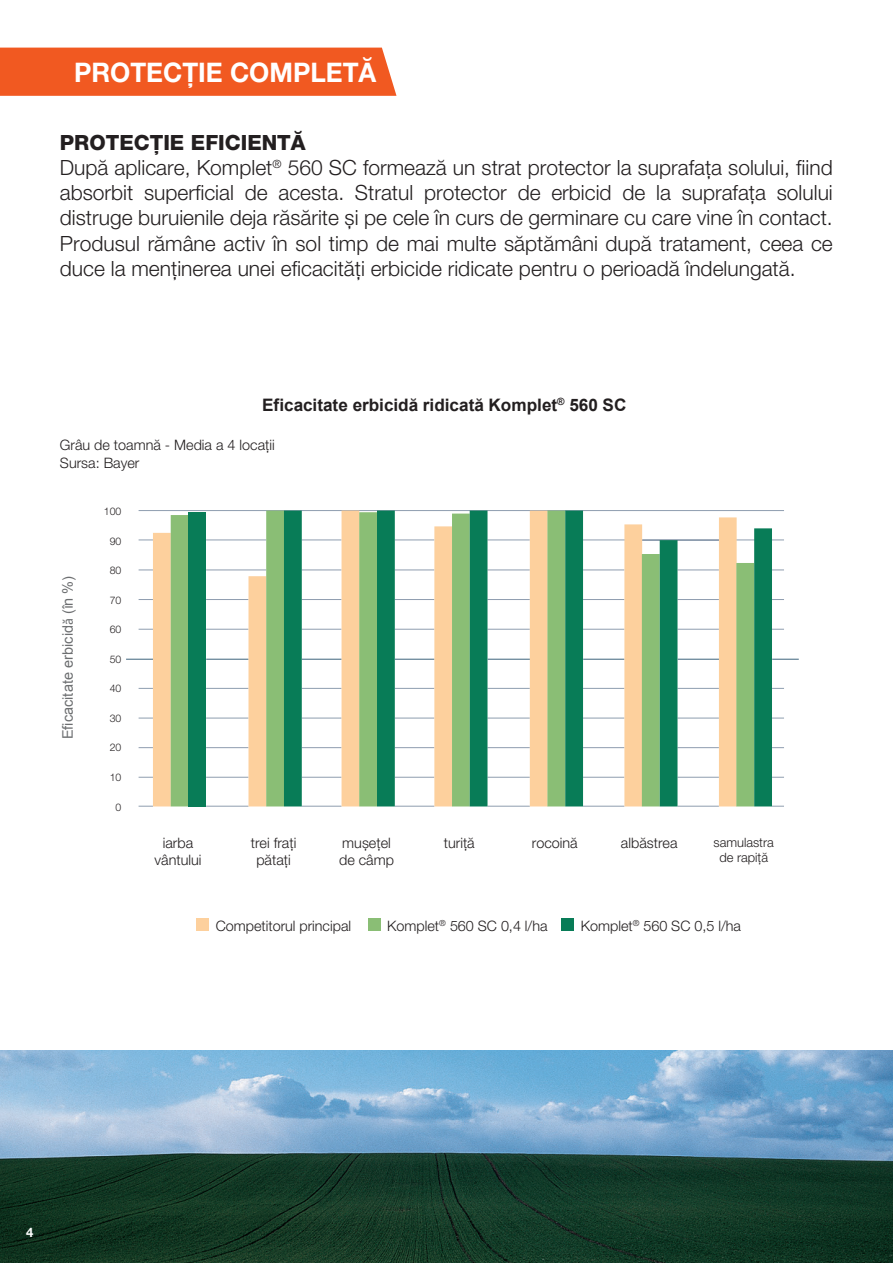
<style>
.page{position:relative;width:893px;height:1263px;background:#fff}
.page>*{position:absolute;margin:0;border:0;box-sizing:border-box;transform-origin:0 0}
.t1{font:700 27px "Helvetica Neue LTW1 G";color:#fff;scale:.96 1}
.t2{font:300 21px/25.2px "Helvetica Neue LTW1 G";color:#231f20}
.t3{font:700 17.1px "Arial";color:#231f20}
.t4{font:14.55px "Arial";color:#6d6f71}
.t5{font:300 14.4px/17.2px "Helvetica Neue LTW1 G";color:#231f20}
.t6{font:700 13.05px "Helvetica Neue LTW1 G";color:#fff}
.t7{font:300 12.9px/15.5px "Helvetica Neue LTW1 G";color:#231f20;text-align:center}
.t8{font:300 10.5px "Helvetica Neue LTW1 G";color:#231f20}
.s1{font-weight:800}
.s2{font-family:"Calibri"}
</style>
<div class="page">
<img style="left:0;top:1051px;width:893px;height:212px">
<svg style="left:772px;top:659px;width:27px;height:1px"></svg>
<svg style="left:126px;top:659px;width:27px;height:1px"></svg>
<hr style="left:583px;top:540px;width:201px;height:1px;background:#8e9daf">
<svg style="left:139px;top:540px;width:14px;height:1px"></svg>
<svg style="left:139px;top:570px;width:14px;height:1px"></svg>
<hr style="left:139px;top:510px;width:645px;height:1px;background:#8e9daf">
<svg style="left:772px;top:570px;width:12px;height:1px"></svg>
<svg style="left:139px;top:599px;width:14px;height:1px"></svg>
<svg style="left:772px;top:599px;width:12px;height:1px"></svg>
<svg style="left:139px;top:629px;width:14px;height:1px"></svg>
<svg style="left:772px;top:629px;width:12px;height:1px"></svg>
<svg style="left:139px;top:688px;width:14px;height:1px"></svg>
<svg style="left:772px;top:688px;width:12px;height:1px"></svg>
<svg style="left:139px;top:718px;width:14px;height:1px"></svg>
<svg style="left:772px;top:718px;width:12px;height:1px"></svg>
<svg style="left:139px;top:747px;width:14px;height:1px"></svg>
<svg style="left:772px;top:747px;width:12px;height:1px"></svg>
<svg style="left:139px;top:777px;width:14px;height:1px"></svg>
<svg style="left:772px;top:777px;width:12px;height:1px"></svg>
<svg style="left:139px;top:806px;width:14px;height:1px"></svg>
<hr style="left:206px;top:806px;width:42px;height:1px;background:#8e9daf">
<hr style="left:302px;top:806px;width:39px;height:1px;background:#8e9daf">
<hr style="left:395px;top:806px;width:39px;height:1px;background:#8e9daf">
<hr style="left:487px;top:806px;width:43px;height:1px;background:#8e9daf">
<hr style="left:583px;top:806px;width:41px;height:1px;background:#8e9daf">
<hr style="left:677px;top:806px;width:42px;height:1px;background:#8e9daf">
<svg style="left:772px;top:806px;width:12px;height:1px"></svg>
<svg style="left:153px;top:515px;width:18px;height:291px;background:#fbd2a3"></svg>
<svg style="left:171px;top:511px;width:113px;height:295px"></svg>
<div style="left:188px;top:512px;width:18px;height:294px;background:#087c57"></div>
<svg style="left:284px;top:511px;width:488px;height:295px"></svg>
<div style="left:197px;top:919px;width:12px;height:12px;background:#fdd09d"></div>
<div style="left:368px;top:918px;width:12px;height:13px;background:#8abe75"></div>
<div style="left:562px;top:918px;width:12px;height:13px;background:#087c57"></div>
<div style="left:0;top:48px;width:396px;height:48px;background:#f15921"></div>
<p class="t1" style="left:74px;top:56px;width:316px">PROTECȚIE COMPLETĂ</p>
<p class="t2" style="left:60px;top:130px;width:774px"><span class="s1">PROTECȚIE EFICIENTĂ<br></span>După aplicare, Komplet<sup>®</sup> 560 SC formează un strat protector la suprafața solului, fiind absorbit superficial de acesta. Stratul protector de erbicid de la suprafața solului distruge buruienile deja răsărite și pe cele în curs de germinare cu care vine în contact.<br>Produsul rămâne activ în sol timp de mai multe săptămâni după tratament, ceea ce duce la menținerea unei eficacități erbicide ridicate pentru o perioadă îndelungată.</p>
<p class="t3" style="left:262px;top:394px;width:366px">Eficacitate erbicidă ridicată Komplet<sup>®</sup> 560 SC</p>
<p class="t5" style="left:60px;top:436px;width:216px">Grâu de toamnă - Media a 4 locații<br>Sursa: Bayer</p>
<p class="t8" style="left:104px;top:505px;width:19px">100</p>
<p class="t8" style="left:110px;top:534px;width:13px">90</p>
<p class="t4" style="left:58px;top:739px;width:165px;rotate:-90deg">Eficacitate erbicid<span class="s2">ă</span> (în %)</p>
<p class="t8" style="left:110px;top:564px;width:13px">80</p>
<p class="t8" style="left:110px;top:593px;width:13px">70</p>
<p class="t8" style="left:110px;top:623px;width:13px">60</p>
<p class="t8" style="left:110px;top:653px;width:13px">50</p>
<p class="t8" style="left:110px;top:682px;width:13px">40</p>
<p class="t8" style="left:110px;top:712px;width:13px">30</p>
<p class="t8" style="left:110px;top:741px;width:13px">20</p>
<p class="t8" style="left:110px;top:771px;width:13px">10</p>
<p class="t8" style="left:116px;top:800px;width:7px">0</p>
<p class="t5" style="left:155px;top:834px;width:48px;text-align:center">iarba vântului</p>
<p class="t5" style="left:251px;top:834px;width:47px;text-align:center">trei frați pătați</p>
<p class="t5" style="left:339px;top:834px;width:56px">mușețel de câmp</p>
<p class="t5" style="left:444px;top:834px;width:32px">turiță</p>
<p class="t5" style="left:532px;top:834px;width:47px">rocoină</p>
<p class="t5" style="left:621px;top:834px;width:58px">albăstrea</p>
<p class="t7" style="left:713px;top:834px;width:62px">samulastra de rapiță</p>
<p class="t5" style="left:216px;top:917px;width:137px">Competitorul principal</p>
<p class="t5" style="left:387px;top:917px;width:162px">Komplet<sup>®</sup> 560 SC 0,4 l/ha</p>
<p class="t5" style="left:581px;top:917px;width:162px">Komplet<sup>®</sup> 560 SC 0,5 l/ha</p>
<p class="t6" style="left:26px;top:1225px;width:9px">4</p>
</div>
